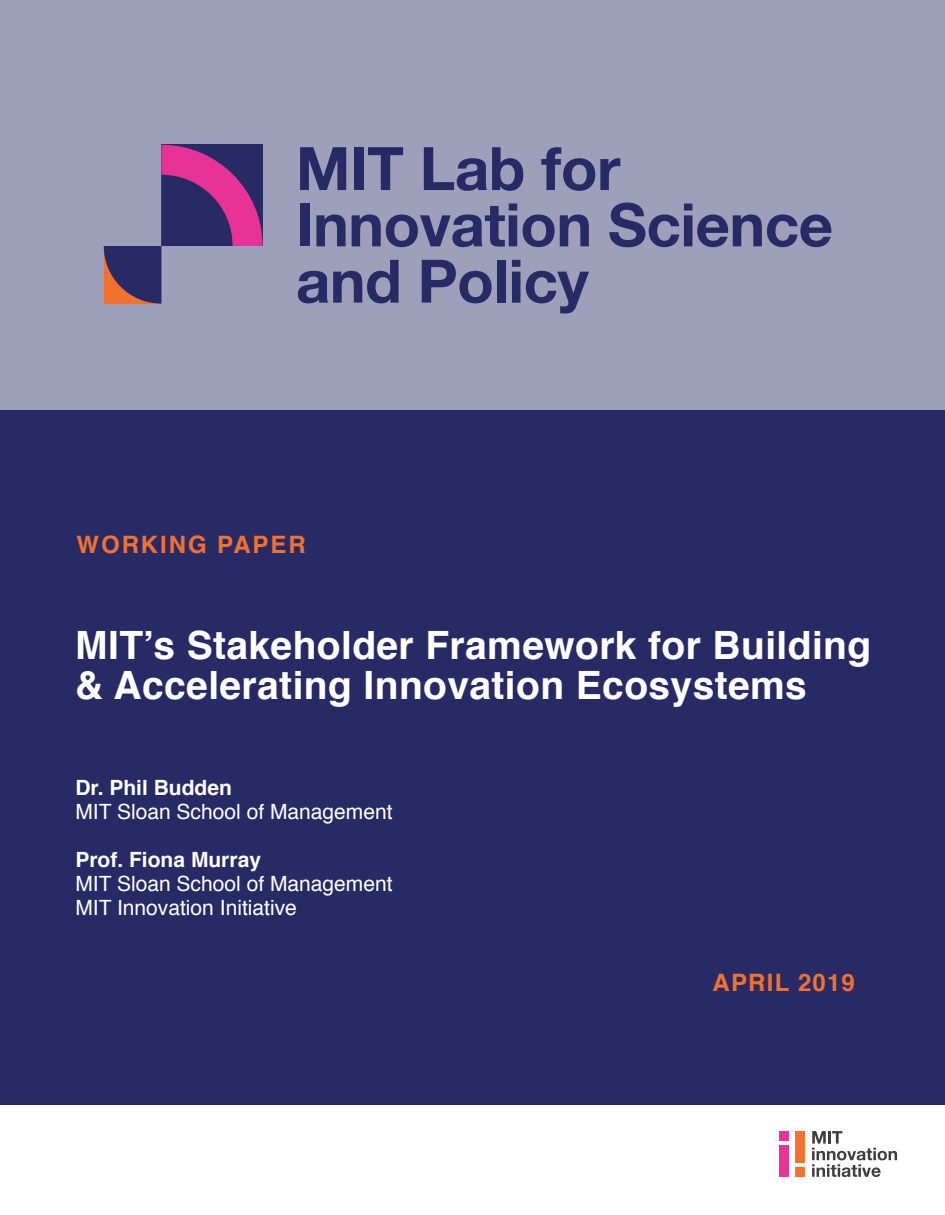
<style>
.page{position:relative;width:945px;height:1215px;background:#fff}
.page>*{position:absolute;margin:0;border:0;box-sizing:border-box;transform-origin:0 0}
.t1{font:700 39px/40.5px "Helvetica";letter-spacing:.01em;color:#fff}
.t2{font:700 24px "Helvetica";letter-spacing:.08em;color:#f3712e}
.t3{font:700 24px "Helvetica";letter-spacing:.05em;color:#f3712e}
.t4{font:21px/24px "Helvetica";color:#fff}
.t5{font:700 21px "Helvetica";color:#fff}
</style>
<div class="page">
<div style="left:0;top:410px;width:945px;height:694px;background:#272a65"></div>
<div style="left:0;top:0;width:945px;height:411px;background:#9e9fba"></div>
<svg style="left:300px;top:147px;width:46px;height:43px"></svg>
<div style="left:354px;top:147px;width:9px;height:43px;background:#272a65"></div>
<svg style="left:368px;top:147px;width:35px;height:43px"></svg>
<svg style="left:424px;top:147px;width:99px;height:44px"></svg>
<svg style="left:541px;top:147px;width:79px;height:44px"></svg>
<div style="left:300px;top:204px;width:10px;height:42px;background:#272a65"></div>
<svg style="left:316px;top:214px;width:30px;height:32px"></svg>
<svg style="left:352px;top:204px;width:165px;height:43px"></svg>
<svg style="left:523px;top:214px;width:66px;height:33px"></svg>
<svg style="left:609px;top:203px;width:222px;height:44px"></svg>
<svg style="left:298px;top:260px;width:101px;height:43px"></svg>
<svg style="left:422px;top:260px;width:70px;height:43px"></svg>
<div style="left:497px;top:260px;width:8px;height:43px;background:#272a65"></div>
<svg style="left:512px;top:260px;width:8px;height:43px"></svg>
<svg style="left:526px;top:271px;width:63px;height:43px"></svg>
<svg style="left:104px;top:145px;width:159px;height:159px"></svg>
<svg style="left:812px;top:1131px;width:85px;height:46px"></svg>
<div style="left:779px;top:1131px;width:10px;height:9px;background:#e63395"></div>
<div style="left:779px;top:1145px;width:10px;height:32px;background:#e63395"></div>
<div style="left:795px;top:1168px;width:10px;height:9px;background:#f3712e"></div>
<div style="left:795px;top:1131px;width:10px;height:31px;background:#f3712e"></div>
<p class="t2" style="left:76px;top:525px;width:231px">WORKING PAPER</p>
<h1 class="t1" style="left:75px;top:625px;width:798px">MIT’s Stakeholder Framework for Building &amp; Accelerating Innovation Ecosystems</h1>
<p class="t5" style="left:75px;top:771px;width:158px">Dr. Phil Budden</p>
<p class="t4" style="left:75px;top:800px;width:319px">MIT Sloan School of Management</p>
<p class="t5" style="left:75px;top:843px;width:187px">Prof. Fiona Murray</p>
<p class="t4" style="left:75px;top:872px;width:319px">MIT Sloan School of Management<br>MIT Innovation Initiative</p>
<p class="t3" style="left:713px;top:963px;width:144px">APRIL 2019</p>
</div>
